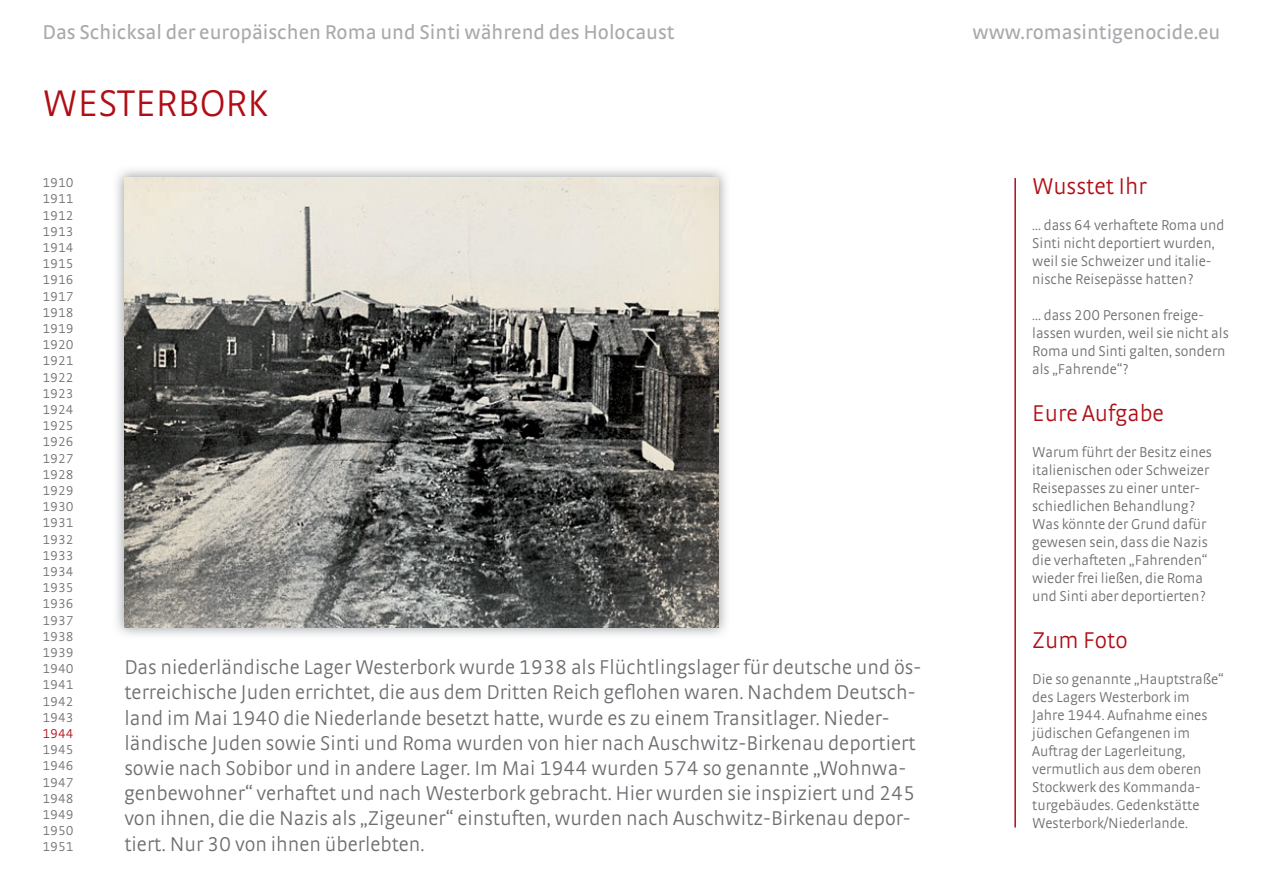
<style>
.page{position:relative;width:1263px;height:893px;background:#fff}
.page>*{position:absolute;margin:0;border:0;box-sizing:border-box;transform-origin:0 0}
.t1{font:300 39px "Strada TF";color:#b00d15}
.t2{font:300 24px "Strada TF";color:#b00d15}
.t3{font:300 21px/25.2px "Strada TF";color:#6c6d70}
.t4{font:21px "Strada TF";color:#a8a9ad}
.t5{font:300 15px/18px "Strada TF";color:#6c6d70}
.t6{font:300 13.5px/16.2px "Strada TF";color:#6c6d70;text-align:justify}
.t7{font:300 13.5px "Strada TF";color:#b00d15}
</style>
<div class="page">
<img style="left:116px;top:169px;width:611px;height:466px">
<img style="left:124px;top:178px;width:594px;height:449px">
<hr style="left:1014px;top:178px;width:2px;height:649px;background:#b00d15">
<h3 class="t4" style="left:43px;top:20px;width:634px">Das Schicksal der europäischen Roma und Sinti während des Holocaust</h3>
<h3 class="t4" style="left:972px;top:20px;width:249px">www.romasintigenocide.eu</h3>
<h1 class="t1" style="left:43px;top:81px;width:228px">WESTERBORK</h1>
<p class="t6" style="left:43px;top:175px;width:33px">1910<br>1911<br>1912<br>1913<br>1914<br>1915<br>1916<br>1917<br>1918<br>1919<br>1920<br>1921<br>1922<br>1923<br>1924<br>1925<br>1926<br>1927<br>1928<br>1929<br>1930<br>1931<br>1932<br>1933<br>1934<br>1935<br>1936<br>1937<br>1938<br>1939<br>1940<br>1941<br>1942<br>1943</p>
<p class="t7" style="left:43px;top:726px;width:33px">1944</p>
<p class="t6" style="left:43px;top:742px;width:33px">1945<br>1946<br>1947<br>1948<br>1949<br>1950<br>1951</p>
<p class="t3" style="left:124px;top:654px;width:798px">Das niederländische Lager Westerbork wurde 1938 als Flüchtlingslager für deutsche und ös&shy;terreichische Juden errichtet, die aus dem Dritten Reich geflohen waren. Nachdem Deutsch&shy;land im Mai 1940 die Niederlande besetzt hatte, wurde es zu einem Transitlager. Nieder&shy;ländische Juden sowie Sinti und Roma wurden von hier nach Auschwitz-Birkenau deportiert sowie nach Sobibor und in andere Lager. Im Mai 1944 wurden 574 so genannte „Wohnwa&shy;genbewohner“ verhaftet und nach Westerbork gebracht. Hier wurden sie inspiziert und 245 von ihnen, die die Nazis als „Zigeuner“ einstuften, wurden nach Auschwitz-Birkenau depor&shy;tiert. Nur 30 von ihnen überlebten.</p>
<h2 class="t2" style="left:1032px;top:173px;width:116px">Wusstet Ihr</h2>
<p class="t5" style="left:1032px;top:216px;width:194px">... dass 64 verhaftete Roma und<br>Sinti nicht deportiert wurden, weil sie Schweizer und italie&shy;nische Reisepässe hatten?</p>
<p class="t5" style="left:1032px;top:306px;width:198px">... dass 200 Personen freige&shy;lassen wurden, weil sie nicht als<br>Roma und Sinti galten, sondern als „Fahrende“?</p>
<h2 class="t2" style="left:1032px;top:399px;width:133px">Eure Aufgabe</h2>
<p class="t5" style="left:1032px;top:443px;width:181px">Warum führt der Besitz eines italienischen oder Schweizer<br>Reisepasses zu einer unter&shy;schiedlichen Behandlung?<br>Was könnte der Grund dafür gewesen sein, dass die Nazis die verhafteten „Fahrenden“ wieder frei ließen, die Roma und Sinti aber deportierten?</p>
<h2 class="t2" style="left:1032px;top:626px;width:97px">Zum Foto</h2>
<p class="t5" style="left:1032px;top:669px;width:193px">Die so genannte „Hauptstraße“ des Lagers Westerbork im<br>Jahre 1944. Aufnahme eines jüdischen Gefangenen im<br>Auftrag der Lagerleitung, vermutlich aus dem oberen<br>Stockwerk des Kommanda&shy;turgebäudes. Gedenkstätte<br>Westerbork/Niederlande.</p>
</div>
